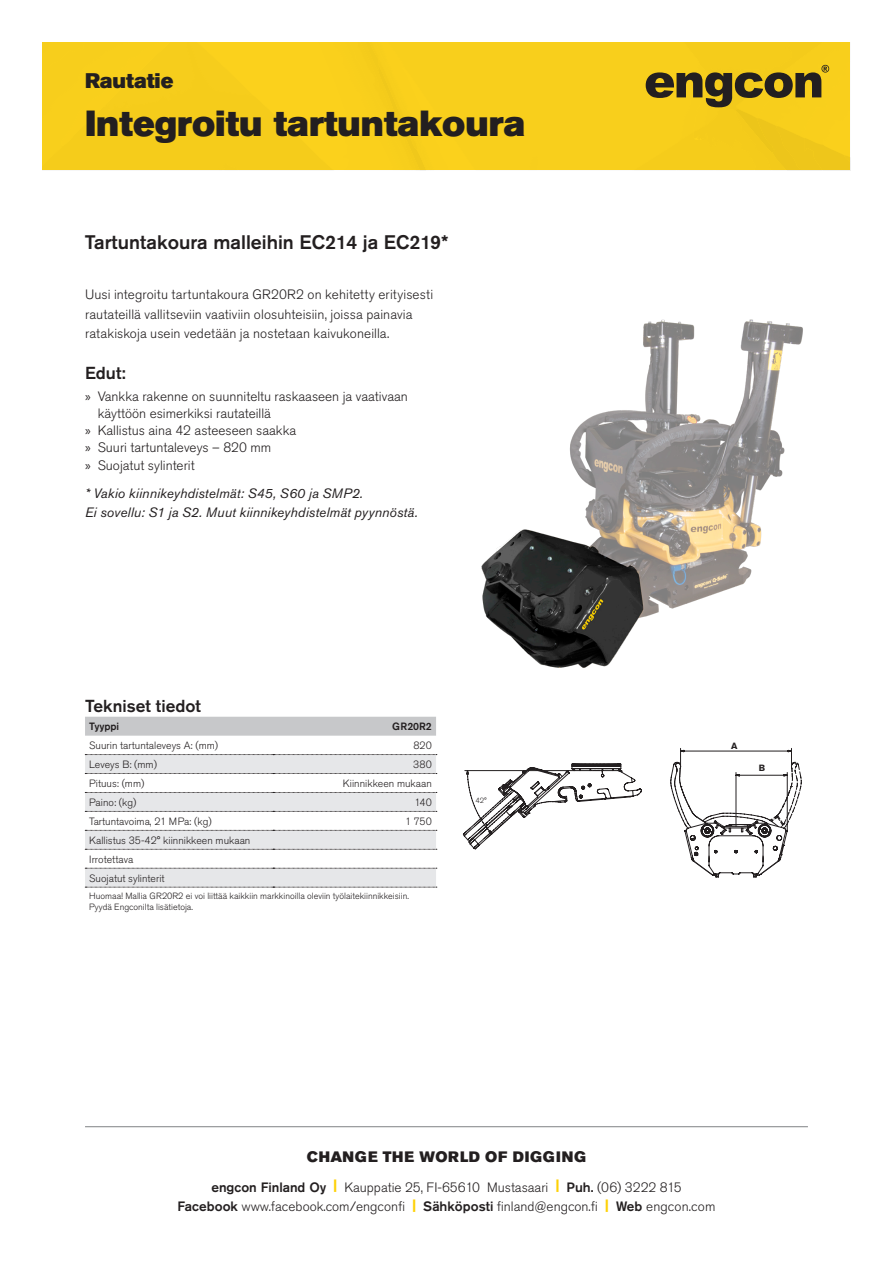
<style>
.page{position:relative;width:893px;height:1263px;background:#fff}
.page>*{position:absolute;margin:0;border:0;box-sizing:border-box;transform-origin:0 0}
.Product_heading{font:36px "Akzidenz Grotesk Pro Super";color:#231f20}
.Product_pre_heading{font:21px "Akzidenz Grotesk Pro Super";color:#231f20}
.t1{font:500 19.5px "Akzidenz Grotesk Pro";color:#231f20}
.t2{font:500 17.25px "Akzidenz Grotesk Pro";color:#231f20}
.t3{font:15px "Akzidenz Grotesk Pro Super";letter-spacing:.05em;color:#231f20}
.Brödtext1{font:300 13.5px/19.5px "Akzidenz Grotesk Pro";color:#231f20}
.Brödtext1-2{font:italic 13.5px/19.5px "Akzidenz Grotesk Pro";letter-spacing:.01em;color:#231f20}
.Mått{font:300 10.5px "Akzidenz Grotesk Pro";color:#231f20}
.t4{font:500 10.5px "Akzidenz Grotesk Pro";color:#231f20}
.engcon_förbehåller{font:300 9px/10.8px "Akzidenz Grotesk Pro";color:#231f20}
.t5{font:700 9px "Akzidenz Grotesk Pro";color:#231f20}
.t6{font:300 7.5px "Akzidenz Grotesk Pro";color:#231f20}
.s1{font-family:"Myriad Pro";font-weight:400}
.s2{font-weight:500}
.s3{font-family:"Akzidenz Grotesk Pro Super";font-weight:400;color:#fed105}
</style>
<div class="page">
<div style="left:43px;top:43px;width:807px;height:128px;background:#f8cf1c"></div>
<hr style="left:85px;top:1126px;width:723px;height:1px;background:#808285">
<img style="left:481px;top:319px;width:322px;height:349px">
<svg style="left:463px;top:764px;width:179px;height:86px"></svg>
<svg style="left:670px;top:748px;width:132px;height:129px"></svg>
<div style="left:85px;top:717px;width:351px;height:19px;background:#c7c8ca"></div>
<svg style="left:85px;top:755px;width:351px;height:132px;fill:#e6e7e9"></svg>
<svg style="left:85px;top:754px;width:352px;height:1px"></svg>
<svg style="left:85px;top:773px;width:352px;height:1px"></svg>
<svg style="left:85px;top:792px;width:352px;height:1px"></svg>
<svg style="left:85px;top:811px;width:352px;height:1px"></svg>
<svg style="left:85px;top:830px;width:352px;height:1px"></svg>
<svg style="left:85px;top:849px;width:352px;height:1px"></svg>
<svg style="left:85px;top:868px;width:352px;height:1px"></svg>
<svg style="left:85px;top:887px;width:352px;height:1px"></svg>
<h1 class="Product_pre_heading" style="left:85px;top:67px;width:90px">Rautatie</h1>
<p class="Product_heading" style="left:85px;top:100px;width:442px">Integroitu tartuntakoura</p>
<h1 class="t1" style="left:85px;top:229px;width:365px">Tartuntakoura malleihin EC214 ja EC219*</h1>
<p class="Brödtext1" style="left:85px;top:285px;width:350px">Uusi integroitu tartuntakoura GR20R2 on kehitetty erityisesti rautateillä vallitseviin vaativiin olosuhteisiin, joissa painavia ratakiskoja usein vedetään ja nostetaan kaivukoneilla.</p>
<h2 class="t2" style="left:85px;top:362px;width:42px">Edut:</h2>
<p class="Brödtext1" style="left:98px;top:387px;width:312px;line-height:17.2px;text-indent:-13px"><span class="s1">»</span> Vankka rakenne on suunniteltu raskaaseen ja vaativaan käyttöön esimerkiksi rautateillä</p>
<p class="Brödtext1" style="left:85px;top:421px;width:213px"><span class="s1">»</span> Kallistus aina 42 asteeseen saakka</p>
<p class="Brödtext1" style="left:85px;top:438px;width:188px"><span class="s1">»</span> Suuri tartuntaleveys – 820 mm</p>
<p class="Brödtext1" style="left:85px;top:455px;width:111px"><span class="s1">»</span> Suojatut sylinterit</p>
<p class="Brödtext1-2" style="left:85px;top:483px;width:334px">* Vakio kiinnikeyhdistelmät: S45, S60 ja SMP2.<br>Ei sovellu: S1 ja S2. Muut kiinnikeyhdistelmät pyynnöstä.</p>
<h2 class="t2" style="left:85px;top:695px;width:117px">Tekniset tiedot</h2>
<p class="t4" style="left:89px;top:720px;width:31px">Tyyppi</p>
<p class="t4" style="left:392px;top:720px;width:41px">GR20R2</p>
<p class="Mått" style="left:89px;top:738px;width:130px">Suurin tartuntaleveys A: (mm)</p>
<p class="Mått" style="left:413px;top:738px;width:20px">820</p>
<p class="Mått" style="left:89px;top:757px;width:69px">Leveys B: (mm)</p>
<p class="Mått" style="left:413px;top:757px;width:20px">380</p>
<p class="Mått" style="left:89px;top:776px;width:57px">Pituus: (mm)</p>
<p class="Mått" style="left:343px;top:776px;width:90px">Kiinnikkeen mukaan</p>
<p class="Mått" style="left:89px;top:795px;width:49px">Paino: (kg)</p>
<p class="Mått" style="left:414px;top:795px;width:19px">140</p>
<p class="Mått" style="left:89px;top:814px;width:124px">Tartuntavoima, 21 MPa: (kg)</p>
<p class="Mått" style="left:405px;top:814px;width:28px">1 750</p>
<p class="Mått" style="left:89px;top:833px;width:163px">Kallistus 35-42° kiinnikkeen mukaan</p>
<p class="Mått" style="left:89px;top:852px;width:45px">Irrotettava</p>
<p class="Mått" style="left:89px;top:871px;width:77px">Suojatut sylinterit</p>
<p class="engcon_förbehåller" style="left:89px;top:891px;width:321px">Huomaa! Mallia GR20R2 ei voi liittää kaikkiin markkinoilla oleviin työlaitekiinnikkeisiin.<br>Pyydä Engconilta lisätietoja.</p>
<p class="t6" style="left:476px;top:795px;width:13px">42°</p>
<p class="t5" style="left:731px;top:740px;width:8px">A</p>
<p class="t5" style="left:759px;top:762px;width:8px">B</p>
<p class="t3" style="left:307px;top:1146px;width:281px">CHANGE THE WORLD OF DIGGING</p>
<p class="Brödtext1" style="left:177px;top:1177px;width:539px;text-align:center"><span class="s2">engcon Finland Oy</span> <span class="s3">|</span> Kauppatie 25, FI-65610 Mustasaari <span class="s3">|</span> <span class="s2">Puh.</span> (06) 3222 815<br><span class="s2">Facebook</span> www.facebook.com/engconfi <span class="s3">|</span> <span class="s2">Sähköposti</span> finland@engcon.fi <span class="s3">|</span> <span class="s2">Web</span> engcon.com</p>
</div>
